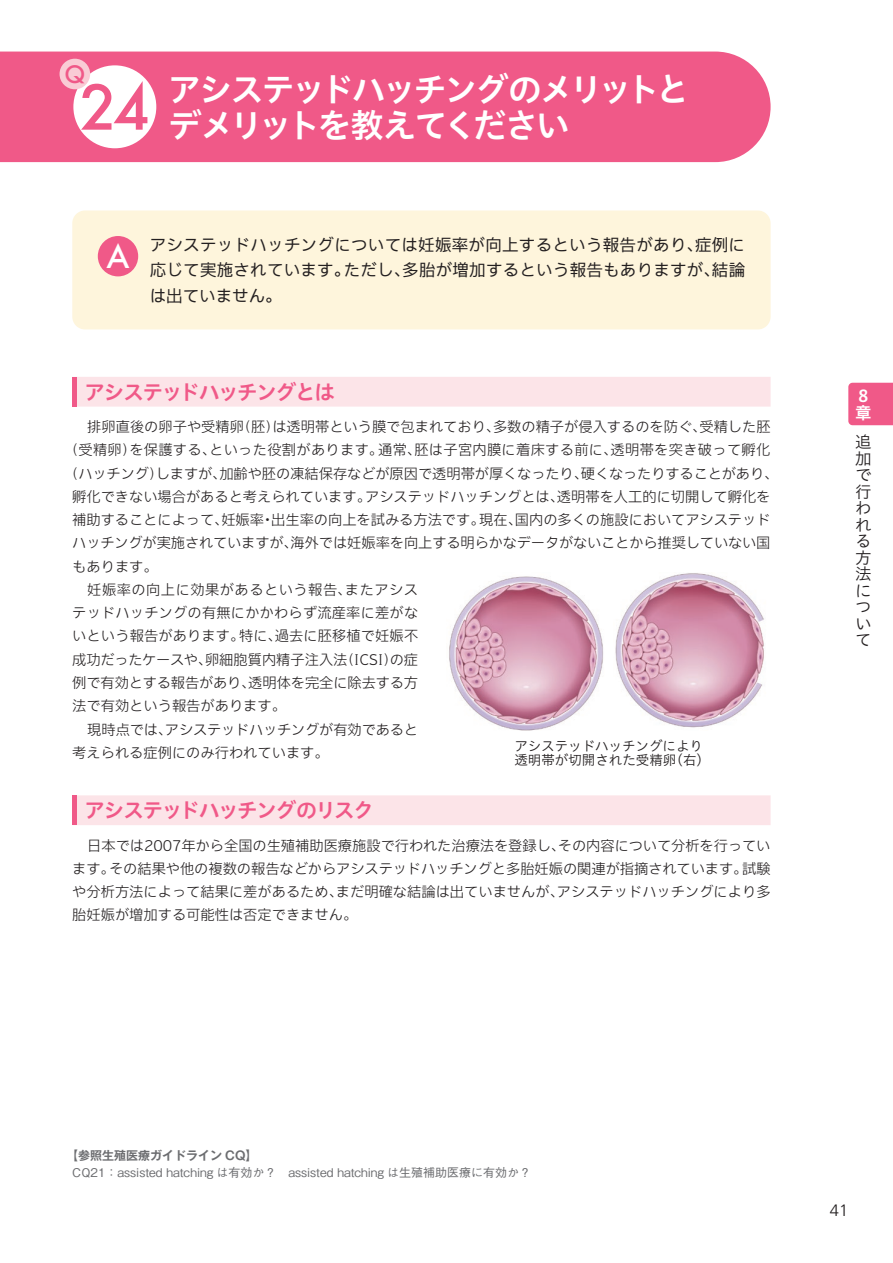
<style>
.page{position:relative;width:893px;height:1263px;background:#fff}
.page>*{position:absolute;margin:0;border:0;box-sizing:border-box;transform-origin:0 0}
.t1{font:33.75px/36px "Hiragino UD Sans Std N W6";letter-spacing:-.085em;color:#fff}
.t2{font:500 31.05px "Futura";color:#fff}
.t3{font:500 23.4px "Futura";color:#f05988}
.t4{font:21px "Hiragino UD Sans Std N W6";letter-spacing:-.08em;color:#f05988}
.t5{font:100 16.5px/25.5px "Iwa UCDA Goth Std";letter-spacing:.015em;color:#231f20;text-align:justify}
.t6{font:16.5px/16.5px "Hiragino UD Sans Std N W3";color:#231f20}
.t7{font:300 16.5px "Frutiger";color:#231f20}
.t8{font:16.5px/16.5px "Hiragino UD Sans Std N W6";color:#fff}
.t9{font:300 14.25px/23.2px "Iwa UCDA Goth Std";color:#231f20;text-align:justify}
.t10{font:300 14.25px "Iwa UCDA Goth Std";letter-spacing:.02em;color:#231f20}
.t11{font:300 14.25px "Iwa UCDA Goth Std";letter-spacing:.035em;color:#231f20}
.t12{font:13.5px/13.5px "Hiragino UD Sans Std N W3";color:#231f20}
.t13{font:500 12px "Gothic BBB Pro";color:#6c6d70}
.t14{font:700 12px "Gothic MB101 Pro De";color:#6c6d70}
</style>
<div class="page">
<div style="left:848px;top:383px;width:45px;height:42px;background:#f05988"></div>
<div style="left:0;top:52px;width:771px;height:110px;background:#f05988"></div>
<div style="left:73px;top:65px;width:83px;height:83px;background:#fff;border-radius:50%"></div>
<div style="left:60px;top:59px;width:30px;height:30px;background:#f9ccd5;border-radius:50%"></div>
<div style="left:72px;top:210px;width:699px;height:119px;background:#fef5dc;border-radius:13px"></div>
<div style="left:72px;top:377px;width:699px;height:30px;background:#fce4e8"></div>
<div style="left:72px;top:795px;width:699px;height:30px;background:#fce4e8"></div>
<div style="left:72px;top:377px;width:5px;height:30px;background:#f05988"></div>
<div style="left:72px;top:795px;width:5px;height:30px;background:#f05988"></div>
<div style="left:98px;top:236px;width:40px;height:40px;background:#f05988;border-radius:50%"></div>
<img style="left:449px;top:576px;width:154px;height:155px">
<img style="left:615px;top:573px;width:149px;height:155px">
<h3 class="t3" style="left:64px;top:58px;width:22px">Q</h3>
<h1 class="t1" style="left:80px;top:69px;width:611px;text-indent:88px">アシステッドハッチングのメリットと<br><sup>24</sup> デメリットを教えてください</h1>
<h2 class="t2" style="left:107px;top:235px;width:25px">A</h2>
<p class="t5" style="left:150px;top:230px;width:597px">アシステッドハッチングについては妊娠率が向上するという報告があり、症例に応じて実施されています。ただし、多胎が増加するという報告もありますが、結論は出ていません。</p>
<h3 class="t4" style="left:84px;top:376px;width:253px">アシステッドハッチングとは</h3>
<p class="t9" style="left:87px;top:414px;width:685px">排卵直後の卵子や受精卵（胚）は透明帯という膜で包まれており、多数の精子が侵入するのを防ぐ、受精した胚</p>
<p class="t10" style="left:64px;top:440px;width:708px">（受精卵）を保護する、といった役割があります。通常、胚は子宮内膜に着床する前に、透明帯を突き破って孵化</p>
<p class="t9" style="left:64px;top:461px;width:716px">（ハッチング）しますが、加齢や胚の凍結保存などが原因で透明帯が厚くなったり、硬くなったりすることがあり、</p>
<p class="t9" style="left:72px;top:484px;width:700px">孵化できない場合があると考えられています。アシステッドハッチングとは、透明帯を人工的に切開して孵化を</p>
<p class="t9" style="left:72px;top:507px;width:700px">補助することによって、妊娠率・出生率の向上を試みる方法です。現在、国内の多くの施設においてアシステッド</p>
<p class="t9" style="left:72px;top:531px;width:700px">ハッチングが実施されていますが、海外では妊娠率を向上する明らかなデータがないことから推奨していない国</p>
<p class="t9" style="left:72px;top:554px;width:87px">もあります。</p>
<p class="t11" style="left:87px;top:579px;width:332px">妊娠率の向上に効果があるという報告、またアシス</p>
<p class="t9" style="left:72px;top:600px;width:347px">テッドハッチングの有無にかかわらず流産率に差がな</p>
<p class="t9" style="left:72px;top:624px;width:347px">いという報告があります。特に、過去に胚移植で妊娠不</p>
<p class="t9" style="left:72px;top:647px;width:347px">成功だったケースや、卵細胞質内精子注入法（ICSI）の症</p>
<p class="t9" style="left:72px;top:670px;width:347px">例で有効とする報告があり、透明体を完全に除去する方</p>
<p class="t9" style="left:72px;top:693px;width:215px">法で有効という報告があります。</p>
<p class="t9" style="left:87px;top:717px;width:332px">現時点では、アシステッドハッチングが有効であると</p>
<p class="t9" style="left:72px;top:740px;width:258px">考えられる症例にのみ行われています。</p>
<p class="t12" style="left:514px;top:738px;width:197px">アシステッドハッチングにより透明帯が切開された受精卵（右）</p>
<h3 class="t4" style="left:84px;top:794px;width:292px">アシステッドハッチングのリスク</h3>
<p class="t9" style="left:72px;top:833px;width:700px;text-indent:15px">日本では2007年から全国の生殖補助医療施設で行われた治療法を登録し、その内容について分析を行っています。その結果や他の複数の報告などからアシステッドハッチングと多胎妊娠の関連が指摘されています。試験や分析方法によって結果に差があるため、まだ明確な結論は出ていませんが、アシステッドハッチングにより多胎妊娠が増加する可能性は否定できません。</p>
<p class="t8" style="left:855px;top:387px;width:17px">８章</p>
<p class="t6" style="left:855px;top:433px;width:18px">追加で行われる方法について</p>
<p class="t14" style="left:66px;top:1145px;width:193px">【参照生殖医療ガイドライン CQ】</p>
<p class="t13" style="left:72px;top:1162px;width:460px">CQ21：assisted hatching は有効か？　assisted hatching は生殖補助医療に有効か？</p>
<p class="t7" style="left:830px;top:1201px;width:20px">41</p>
</div>
